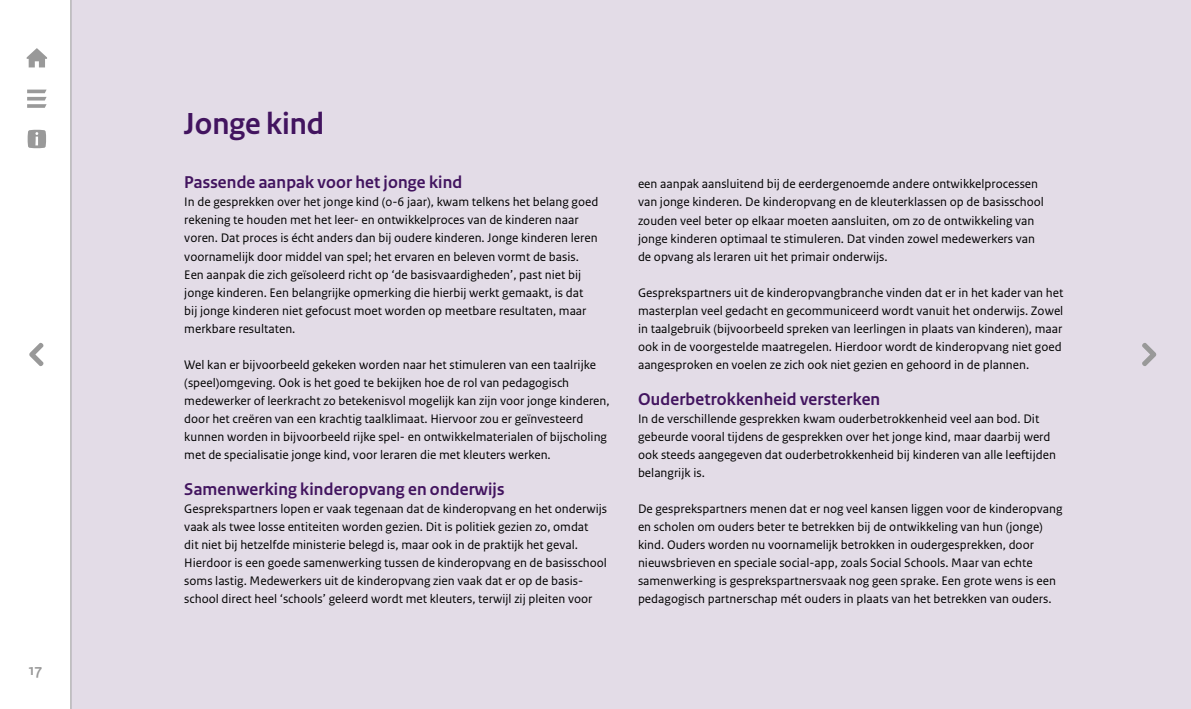
<style>
.page{position:relative;width:1191px;height:709px;background:#fff}
.page>*{position:absolute;margin:0;border:0;box-sizing:border-box;transform-origin:0 0}
.H2-i_Hoofdstuk_kop_3{font:700 32px "Rijksoverheid Sans Heading";color:#42145f}
.i_H3-Paragraaf_kop_z{font:700 18px "Rijksoverheid Sans Heading";letter-spacing:.01em;color:#42145f}
.i_H3-Paragraaf_kop{font:700 18px "Rijksoverheid Sans Heading";letter-spacing:.01em;color:#42145f}
.t1{font:700 16px "Rijksoverheid Sans Heading";color:#999}
.Broodtekst_13_17pt{font:13px/18px "Rijksoverheid Sans Text";color:#000}
</style>
<div class="page">
<div style="left:72px;top:0;width:1119px;height:709px;background:#e3dce7"></div>
<svg style="left:29px;top:342px;width:15px;height:24px"></svg>
<svg style="left:1142px;top:343px;width:14px;height:23px"></svg>
<svg style="left:27px;top:90px;width:20px;height:18px"></svg>
<svg style="left:28px;top:130px;width:18px;height:18px"></svg>
<svg style="left:27px;top:48px;width:20px;height:19px"></svg>
<hr style="left:71px;top:0;width:1px;height:709px;background:#999">
<p class="t1" style="left:29px;top:660px;width:15px">17</p>
<h2 class="H2-i_Hoofdstuk_kop_3" style="left:184px;top:106px;width:141px">Jonge kind</h2>
<h3 class="i_H3-Paragraaf_kop_z" style="left:184px;top:172px;width:279px">Passende aanpak voor het jonge kind</h3>
<p class="Broodtekst_13_17pt" style="left:184px;top:193px;width:415px">In de gesprekken over het jonge kind (0-6 jaar), kwam telkens het belang goed rekening te houden met het leer- en ontwikkelproces van de kinderen naar voren. Dat proces is écht anders dan bij oudere kinderen. Jonge kinderen leren voornamelijk door middel van spel; het ervaren en beleven vormt de basis.<br>Een aanpak die zich geïsoleerd richt op ‘de basisvaardigheden’, past niet bij jonge kinderen. Een belangrijke opmerking die hierbij werkt gemaakt, is dat bij jonge kinderen niet gefocust moet worden op meetbare resultaten, maar merkbare resultaten.</p>
<p class="Broodtekst_13_17pt" style="left:184px;top:355px;width:427px">Wel kan er bijvoorbeeld gekeken worden naar het stimuleren van een taalrijke (speel)omgeving. Ook is het goed te bekijken hoe de rol van pedagogisch medewerker of leerkracht zo betekenisvol mogelijk kan zijn voor jonge kinderen, door het creëren van een krachtig taalklimaat. Hiervoor zou er geïnvesteerd kunnen worden in bijvoorbeeld rijke spel- en ontwikkelmaterialen of bijscholing met de specialisatie jonge kind, voor leraren die met kleuters werken.</p>
<h3 class="i_H3-Paragraaf_kop_z" style="left:184px;top:478px;width:322px">Samenwerking kinderopvang en onderwijs</h3>
<p class="Broodtekst_13_17pt" style="left:184px;top:499px;width:424px">Gesprekspartners lopen er vaak tegenaan dat de kinderopvang en het onderwijs vaak als twee losse entiteiten worden gezien. Dit is politiek gezien zo, omdat<br>dit niet bij hetzelfde ministerie belegd is, maar ook in de praktijk het geval.<br>Hierdoor is een goede samenwerking tussen de kinderopvang en de basisschool soms lastig. Medewerkers uit de kinderopvang zien vaak dat er op de basis&shy;school direct heel ‘schools’ geleerd wordt met kleuters, terwijl zij pleiten voor</p>
<p class="Broodtekst_13_17pt" style="left:638px;top:175px;width:407px">een aanpak aansluitend bij de eerdergenoemde andere ontwikkelprocessen van jonge kinderen. De kinderopvang en de kleuterklassen op de basisschool zouden veel beter op elkaar moeten aansluiten, om zo de ontwikkeling van jonge kinderen optimaal te stimuleren. Dat vinden zowel medewerkers van de opvang als leraren uit het primair onderwijs.</p>
<p class="Broodtekst_13_17pt" style="left:638px;top:283px;width:427px">Gesprekspartners uit de kinderopvangbranche vinden dat er in het kader van het masterplan veel gedacht en gecommuniceerd wordt vanuit het onderwijs. Zowel in taalgebruik (bijvoorbeeld spreken van leerlingen in plaats van kinderen), maar ook in de voorgestelde maatregelen. Hierdoor wordt de kinderopvang niet goed aangesproken en voelen ze zich ook niet gezien en gehoord in de plannen.</p>
<h3 class="i_H3-Paragraaf_kop" style="left:638px;top:388px;width:244px">Ouderbetrokkenheid versterken</h3>
<p class="Broodtekst_13_17pt" style="left:638px;top:409px;width:419px">In de verschillende gesprekken kwam ouderbetrokkenheid veel aan bod. Dit gebeurde vooral tijdens de gesprekken over het jonge kind, maar daarbij werd ook steeds aangegeven dat ouderbetrokkenheid bij kinderen van alle leeftijden belangrijk is.</p>
<p class="Broodtekst_13_17pt" style="left:638px;top:499px;width:426px">De gesprekspartners menen dat er nog veel kansen liggen voor de kinderopvang en scholen om ouders beter te betrekken bij de ontwikkeling van hun (jonge) kind. Ouders worden nu voornamelijk betrokken in oudergesprekken, door nieuwsbrieven en speciale social-app, zoals Social Schools. Maar van echte samenwerking is gesprekspartnersvaak nog geen sprake. Een grote wens is een pedagogisch partnerschap mét ouders in plaats van het betrekken van ouders.</p>
</div>
